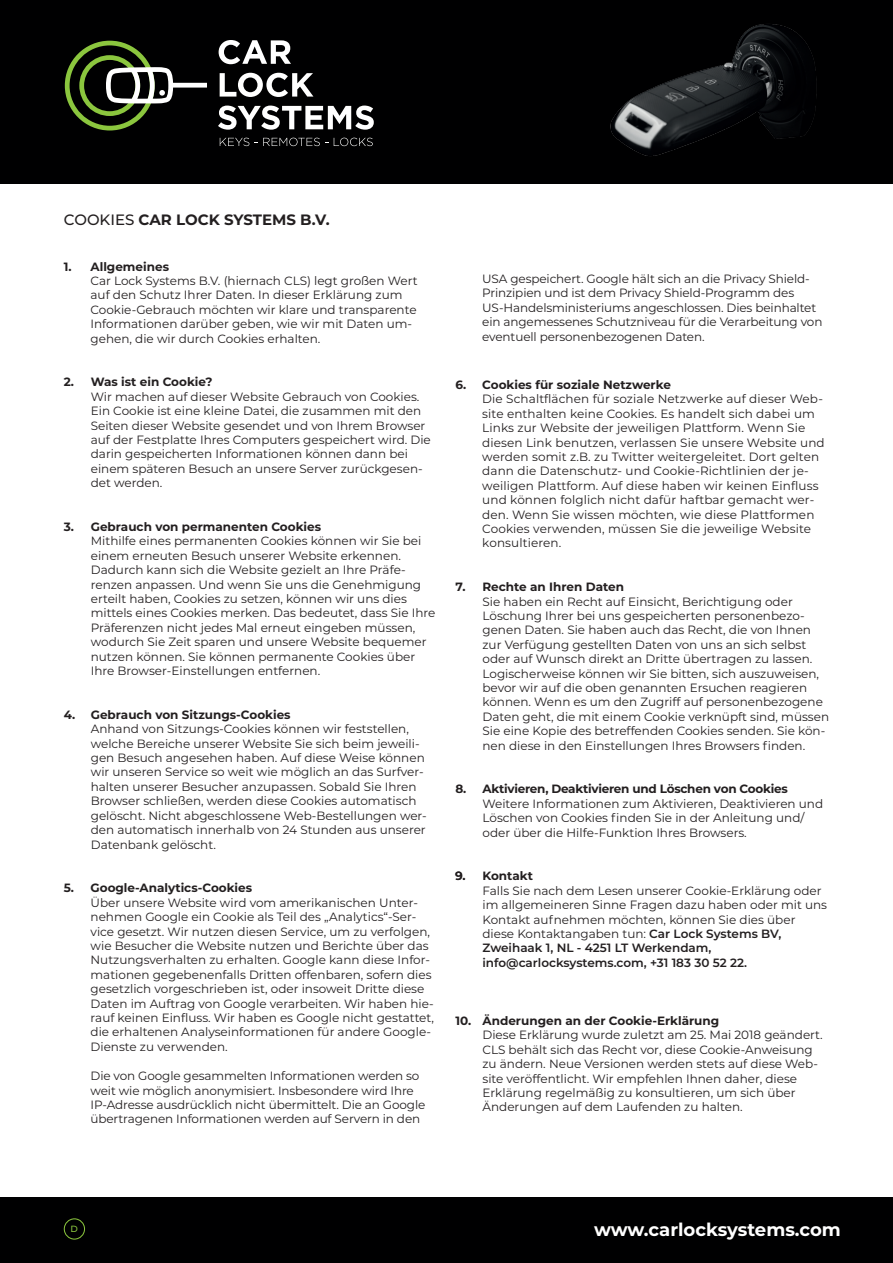
<style>
.page{position:relative;width:893px;height:1263px;background:#fff}
.page>*{position:absolute;margin:0;border:0;box-sizing:border-box;transform-origin:0 0}
.t1{font:700 18.15px "Montserrat";letter-spacing:-.005em;color:#fff}
.Heading_2{font:700 15px "Montserrat";color:#231f20}
.Normal__Web{font:12px/14.4px "Montserrat";color:#231f20}
.t2{font:700 12px "Montserrat";color:#231f20}
.t3{font:500 9px "Montserrat";color:#8bc63e}
.s1{font-weight:500}
.s2{font-weight:700}
.s3{font-weight:600}
</style>
<div class="page">
<div style="left:0;top:0;width:893px;height:184px;background:#000001"></div>
<svg style="left:220px;top:138px;width:108px;height:8px"></svg>
<svg style="left:334px;top:138px;width:39px;height:8px"></svg>
<svg style="left:219px;top:40px;width:72px;height:24px"></svg>
<svg style="left:220px;top:73px;width:93px;height:24px"></svg>
<svg style="left:218px;top:106px;width:156px;height:24px"></svg>
<svg style="left:65px;top:41px;width:142px;height:89px"></svg>
<div style="left:0;top:1197px;width:893px;height:66px;background:#000001"></div>
<svg style="left:610px;top:24px;width:207px;height:132px"></svg>
<div style="left:64px;top:1218px;width:21px;height:21px;border:1px solid #8bc63e;border-radius:50%"></div>
<p class="Heading_2" style="left:64px;top:209px;width:267px"><span class="s1">COOKIES</span> CAR LOCK SYSTEMS B.V.</p>
<p class="Normal__Web" style="left:91px;top:259px;width:329px;text-indent:-27px"><span class="s2">1. Allgemeines<br></span>Car Lock Systems B.V. (hiernach CLS) legt großen Wert auf den Schutz Ihrer Daten. In dieser Erklärung zum Cookie-Gebrauch möchten wir klare und transparente Informationen darüber geben, wie wir mit Daten um&shy;gehen, die wir durch Cookies erhalten.</p>
<p class="Normal__Web" style="left:91px;top:375px;width:342px;text-indent:-27px"><span class="s2">2. Was ist ein Cookie?<br></span>Wir machen auf dieser Website Gebrauch von Cookies.<br>Ein Cookie ist eine kleine Datei, die zusammen mit den Seiten dieser Website gesendet und von Ihrem Browser auf der Festplatte Ihres Computers gespeichert wird. Die darin gespeicherten Informationen können dann bei einem späteren Besuch an unsere Server zurückgesen&shy;det werden.</p>
<p class="Normal__Web" style="left:91px;top:519px;width:346px;text-indent:-27px"><span class="s2">3. Gebrauch von permanenten Cookies<br></span>Mithilfe eines permanenten Cookies können wir Sie bei einem erneuten Besuch unserer Website erkennen.<br>Dadurch kann sich die Website gezielt an Ihre Präfe&shy;renzen anpassen. Und wenn Sie uns die Genehmigung erteilt haben, Cookies zu setzen, können wir uns dies mittels eines Cookies merken. Das bedeutet, dass Sie Ihre Präferenzen nicht jedes Mal erneut eingeben müssen, wodurch Sie Zeit sparen und unsere Website bequemer nutzen können. Sie können permanente Cookies über Ihre Browser-Einstellungen entfernen.</p>
<p class="Normal__Web" style="left:91px;top:707px;width:338px;text-indent:-27px"><span class="s2">4. Gebrauch von Sitzungs-Cookies<br></span>Anhand von Sitzungs-Cookies können wir feststellen, welche Bereiche unserer Website Sie sich beim jeweili&shy;gen Besuch angesehen haben. Auf diese Weise können wir unseren Service so weit wie möglich an das Surfver&shy;halten unserer Besucher anzupassen. Sobald Sie Ihren Browser schließen, werden diese Cookies automatisch gelöscht. Nicht abgeschlossene Web-Bestellungen wer&shy;den automatisch innerhalb von 24 Stunden aus unserer Datenbank gelöscht.</p>
<p class="Normal__Web" style="left:91px;top:880px;width:345px;text-indent:-27px"><span class="s2">5. Google-Analytics-Cookies<br></span>Über unsere Website wird vom amerikanischen Unter&shy;nehmen Google ein Cookie als Teil des „Analytics“-Ser&shy;vice gesetzt. Wir nutzen diesen Service, um zu verfolgen, wie Besucher die Website nutzen und Berichte über das Nutzungsverhalten zu erhalten. Google kann diese Infor&shy;mationen gegebenenfalls Dritten offenbaren, sofern dies gesetzlich vorgeschrieben ist, oder insoweit Dritte diese Daten im Auftrag von Google verarbeiten. Wir haben hie&shy;rauf keinen Einfluss. Wir haben es Google nicht gestattet, die erhaltenen Analyseinformationen für andere Google-Dienste zu verwenden.</p>
<p class="Normal__Web" style="left:91px;top:1068px;width:336px">Die von Google gesammelten Informationen werden so weit wie möglich anonymisiert. Insbesondere wird Ihre IP-Adresse ausdrücklich nicht übermittelt. Die an Google übertragenen Informationen werden auf Servern in den</p>
<p class="Normal__Web" style="left:482px;top:271px;width:342px">USA gespeichert. Google hält sich an die Privacy Shield-Prinzipien und ist dem Privacy Shield-Programm des US-Handelsministeriums angeschlossen. Dies beinhaltet ein angemessenes Schutzniveau für die Verarbeitung von eventuell personenbezogenen Daten.</p>
<p class="Normal__Web" style="left:482px;top:377px;width:344px;text-indent:-27px"><span class="s2">6. Cookies für soziale Netzwerke<br></span>Die Schaltflächen für soziale Netzwerke auf dieser Web&shy;site enthalten keine Cookies. Es handelt sich dabei um Links zur Website der jeweiligen Plattform. Wenn Sie diesen Link benutzen, verlassen Sie unsere Website und werden somit z.B. zu Twitter weitergeleitet. Dort gelten dann die Datenschutz- und Cookie-Richtlinien der je&shy;weiligen Plattform. Auf diese haben wir keinen Einfluss und können folglich nicht dafür haftbar gemacht wer&shy;den. Wenn Sie wissen möchten, wie diese Plattformen Cookies verwenden, müssen Sie die jeweilige Website konsultieren.</p>
<p class="Normal__Web" style="left:482px;top:579px;width:348px;text-indent:-27px"><span class="s2">7. Rechte an Ihren Daten<br></span>Sie haben ein Recht auf Einsicht, Berichtigung oder Löschung Ihrer bei uns gespeicherten personenbezo&shy;genen Daten. Sie haben auch das Recht, die von Ihnen zur Verfügung gestellten Daten von uns an sich selbst oder auf Wunsch direkt an Dritte übertragen zu lassen.<br>Logischerweise können wir Sie bitten, sich auszuweisen, bevor wir auf die oben genannten Ersuchen reagieren können. Wenn es um den Zugriff auf personenbezogene Daten geht, die mit einem Cookie verknüpft sind, müssen Sie eine Kopie des betreffenden Cookies senden. Sie kön&shy;nen diese in den Einstellungen Ihres Browsers finden.</p>
<p class="Normal__Web" style="left:482px;top:781px;width:342px;text-indent:-27px"><span class="s2">8. Aktivieren, Deaktivieren und Löschen von Cookies </span>Weitere Informationen zum Aktivieren, Deaktivieren und Löschen von Cookies finden Sie in der Anleitung und/ oder über die Hilfe-Funktion Ihres Browsers.</p>
<p class="Normal__Web" style="left:482px;top:868px;width:346px"><span class="s2">Kontakt<br></span>Falls Sie nach dem Lesen unserer Cookie-Erklärung oder im allgemeineren Sinne Fragen dazu haben oder mit uns Kontakt aufnehmen möchten, können Sie dies über diese Kontaktangaben tun: <span class="s3">Car Lock Systems BV, Zweihaak 1, NL - 4251 LT Werkendam, info@carlocksystems.com, +31 183 30 52 22.</span></p>
<p class="t2" style="left:455px;top:867px;width:12px">9.</p>
<p class="Normal__Web" style="left:482px;top:1013px;width:342px;text-indent:-27px"><span class="s2">10. Änderungen an der Cookie-Erklärung<br></span>Diese Erklärung wurde zuletzt am 25. Mai 2018 geändert.<br>CLS behält sich das Recht vor, diese Cookie-Anweisung zu ändern. Neue Versionen werden stets auf diese Web&shy;site veröffentlicht. Wir empfehlen Ihnen daher, diese Erklärung regelmäßig zu konsultieren, um sich über Änderungen auf dem Laufenden zu halten.</p>
<p class="t3" style="left:71px;top:1223px;width:9px">D</p>
<p class="t1" style="left:594px;top:1216px;width:248px">www.carlocksystems.com</p>
</div>
